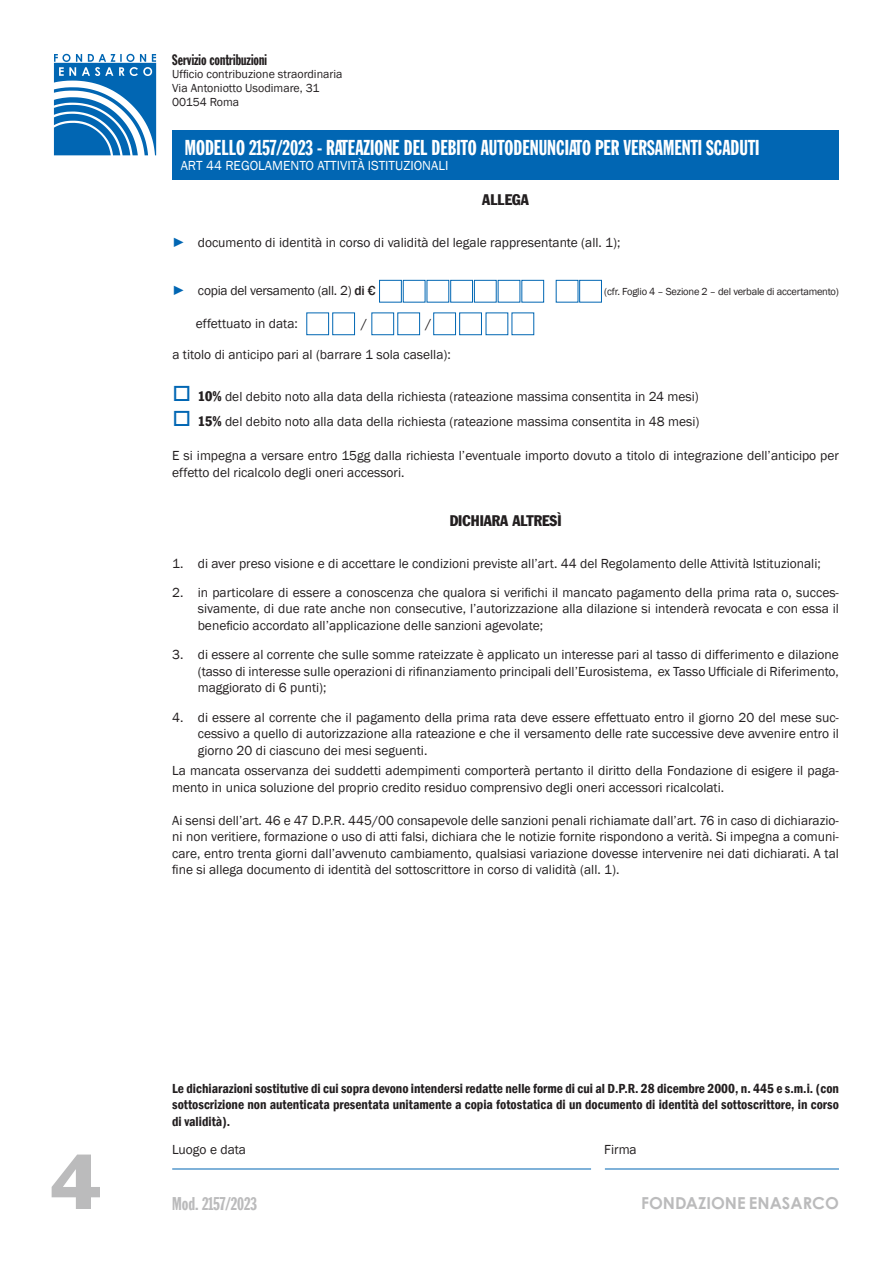
<style>
.page{position:relative;width:893px;height:1263px;background:#fff}
.page>*{position:absolute;margin:0;border:0;box-sizing:border-box;transform-origin:0 0}
.t1{font:72px "Franklin Gothic LT";color:#bbbbbc}
.t2{font:21px "Franklin Gothic LT Extra Cond";color:#fff}
.t3{font:18px "Franklin Gothic LT Extra Cond";color:#bbbbbc}
.t4{font:700 16.5px "Century Gothic Pro";color:#bbbbbc}
.t5{font:15px "Franklin Gothic LT Extra Cond";color:#231f20}
.txtbody_strong_centerd{font:condensed 15px "Franklin Gothic LT";color:#231f20}
.txt_body{font:13.5px/16.5px "Franklin Gothic";color:#231f20;text-align:justify}
.txtbody_strong{font:600 condensed 13.5px/16.5px "Franklin Gothic";color:#231f20;text-align:justify}
.t6{font:13.5px "Franklin Gothic";color:#fff}
.txt_body-2{font:13.5px "Franklin Gothic";letter-spacing:-.02em;color:#231f20}
.t7{font:12px/14.7px "Franklin Gothic";color:#231f20}
.t8{font:10.5px "Franklin Gothic";letter-spacing:-.02em;color:#231f20}
.s1{color:#0166b3}
.s2{font-weight:500}
.s3{font-family:"Franklin Gothic LT";font-stretch:condensed}
</style>
<div class="page">
<svg style="left:54px;top:54px;width:102px;height:101px"></svg>
<div style="left:172px;top:130px;width:667px;height:50px;background:#0166b3"></div>
<hr style="left:172px;top:1168px;width:419px;height:1px;background:#0166b3">
<hr style="left:605px;top:1168px;width:234px;height:1px;background:#0166b3">
<div style="left:379px;top:280px;width:23px;height:22px;border:1px solid #0166b3"></div>
<div style="left:579px;top:280px;width:23px;height:22px;border:1px solid #0166b3"></div>
<div style="left:474px;top:280px;width:23px;height:22px;border:1px solid #0166b3"></div>
<div style="left:521px;top:280px;width:23px;height:22px;border:1px solid #0166b3"></div>
<div style="left:450px;top:280px;width:23px;height:22px;border:1px solid #0166b3"></div>
<div style="left:306px;top:312px;width:23px;height:23px;border:1px solid #0166b3"></div>
<div style="left:332px;top:312px;width:23px;height:23px;border:1px solid #0166b3"></div>
<div style="left:371px;top:312px;width:23px;height:23px;border:1px solid #0166b3"></div>
<div style="left:397px;top:312px;width:23px;height:23px;border:1px solid #0166b3"></div>
<div style="left:433px;top:312px;width:23px;height:23px;border:1px solid #0166b3"></div>
<div style="left:459px;top:312px;width:23px;height:23px;border:1px solid #0166b3"></div>
<p class="t5" style="left:172px;top:51px;width:96px">Servizio contribuzioni</p>
<p class="t7" style="left:172px;top:67px;width:172px">Ufficio contribuzione straordinaria<br>Via Antoniotto Usodimare, 31</p>
<p class="t7" style="left:172px;top:95px;width:69px">00154 Roma</p>
<h2 class="t2" style="left:185px;top:136px;width:576px">MODELLO 2157/2023 - RATEAZIONE DEL DEBITO AUTODENUNCIATO PER VERSAMENTI SCADUTI</h2>
<p class="t6" style="left:181px;top:157px;width:269px">ART 44 REGOLAMENTO ATTIVITÀ ISTITUZIONALI</p>
<p class="txtbody_strong_centerd" style="left:482px;top:191px;width:48px">ALLEGA</p>
<p class="txt_body" style="left:172px;top:234px;width:450px"><span class="s1">►</span> documento di identità in corso di validità del legale rappresentante (all. 1);</p>
<p class="txt_body-2" style="left:172px;top:283px;width:205px"><span class="s1">►</span> copia del versamento (all. 2) <span class="s2">di €</span></p>
<p class="t8" style="left:604px;top:285px;width:236px">(cfr. Foglio 4 – Sezione 2 – del verbale di accertamento)</p>
<p class="txt_body" style="left:196px;top:316px;width:104px">effettuato in data:</p>
<p class="txt_body" style="left:361px;top:316px;width:8px">/</p>
<p class="txt_body" style="left:425px;top:316px;width:8px">/</p>
<p class="txt_body" style="left:172px;top:347px;width:280px">a titolo di anticipo pari al (barrare 1 sola casella):</p>
<p class="txt_body" style="left:198px;top:388px;width:502px"><span class="s3">10%</span> del debito noto alla data della richiesta (rateazione massima consentita in 24 mesi)</p>
<p class="txt_body" style="left:198px;top:413px;width:503px"><span class="s3">15%</span> del debito noto alla data della richiesta (rateazione massima consentita in 48 mesi)</p>
<p class="txt_body" style="left:172px;top:448px;width:668px">E si impegna a versare entro 15gg dalla richiesta l’eventuale importo dovuto a titolo di integrazione dell’anticipo per effetto del ricalcolo degli oneri accessori.</p>
<p class="txtbody_strong_centerd" style="left:450px;top:512px;width:113px">DICHIARA ALTRESÌ</p>
<p class="txt_body" style="left:172px;top:555px;width:650px">1. di aver preso visione e di accettare le condizioni previste all’art. 44 del Regolamento delle Attività Istituzionali;</p>
<p class="txt_body" style="left:198px;top:584px;width:643px;text-indent:-26px">2. in particolare di essere a conoscenza che qualora si verifichi il mancato pagamento della prima rata o, succes&shy;sivamente, di due rate anche non consecutive, l’autorizzazione alla dilazione si intenderà revocata e con essa il beneficio accordato all’applicazione delle sanzioni agevolate;</p>
<p class="txt_body" style="left:198px;top:647px;width:643px;text-indent:-26px">3. di essere al corrente che sulle somme rateizzate è applicato un interesse pari al tasso di differimento e dilazione (tasso di interesse sulle operazioni di rifinanziamento principali dell’Eurosistema, ex Tasso Ufficiale di Riferimento, maggiorato di 6 punti);</p>
<p class="txt_body" style="left:198px;top:709px;width:643px;text-indent:-26px">4. di essere al corrente che il pagamento della prima rata deve essere effettuato entro il giorno 20 del mese suc&shy;cessivo a quello di autorizzazione alla rateazione e che il versamento delle rate successive deve avvenire entro il giorno 20 di ciascuno dei mesi seguenti.</p>
<p class="txt_body" style="left:172px;top:763px;width:668px">La mancata osservanza dei suddetti adempimenti comporterà pertanto il diritto della Fondazione di esigere il paga&shy;mento in unica soluzione del proprio credito residuo comprensivo degli oneri accessori ricalcolati.</p>
<p class="txt_body" style="left:172px;top:812px;width:668px">Ai sensi dell’art. 46 e 47 D.P.R. 445/00 consapevole delle sanzioni penali richiamate dall’art. 76 in caso di dichiarazio&shy;ni non veritiere, formazione o uso di atti falsi, dichiara che le notizie fornite rispondono a verità. Si impegna a comuni&shy;care, entro trenta giorni dall’avvenuto cambiamento, qualsiasi variazione dovesse intervenire nei dati dichiarati. A tal fine si allega documento di identità del sottoscrittore in corso di validità (all. 1).</p>
<h1 class="t1" style="left:50px;top:1136px;width:53px">4</h1>
<p class="txtbody_strong" style="left:172px;top:1080px;width:668px">Le dichiarazioni sostitutive di cui sopra devono intendersi redatte nelle forme di cui al D.P.R. 28 dicembre 2000, n. 445 e s.m.i. (con sottoscrizione non autenticata presentata unitamente a copia fotostatica di un documento di identità del sottoscrittore, in corso di validità).</p>
<p class="txt_body" style="left:172px;top:1141px;width:75px">Luogo e data</p>
<p class="txt_body" style="left:604px;top:1141px;width:34px">Firma</p>
<h3 class="t3" style="left:172px;top:1194px;width:86px">Mod. 2157/2023</h3>
<p class="t4" style="left:641px;top:1192px;width:199px">FONDAZIONE ENASARCO</p>
</div>
